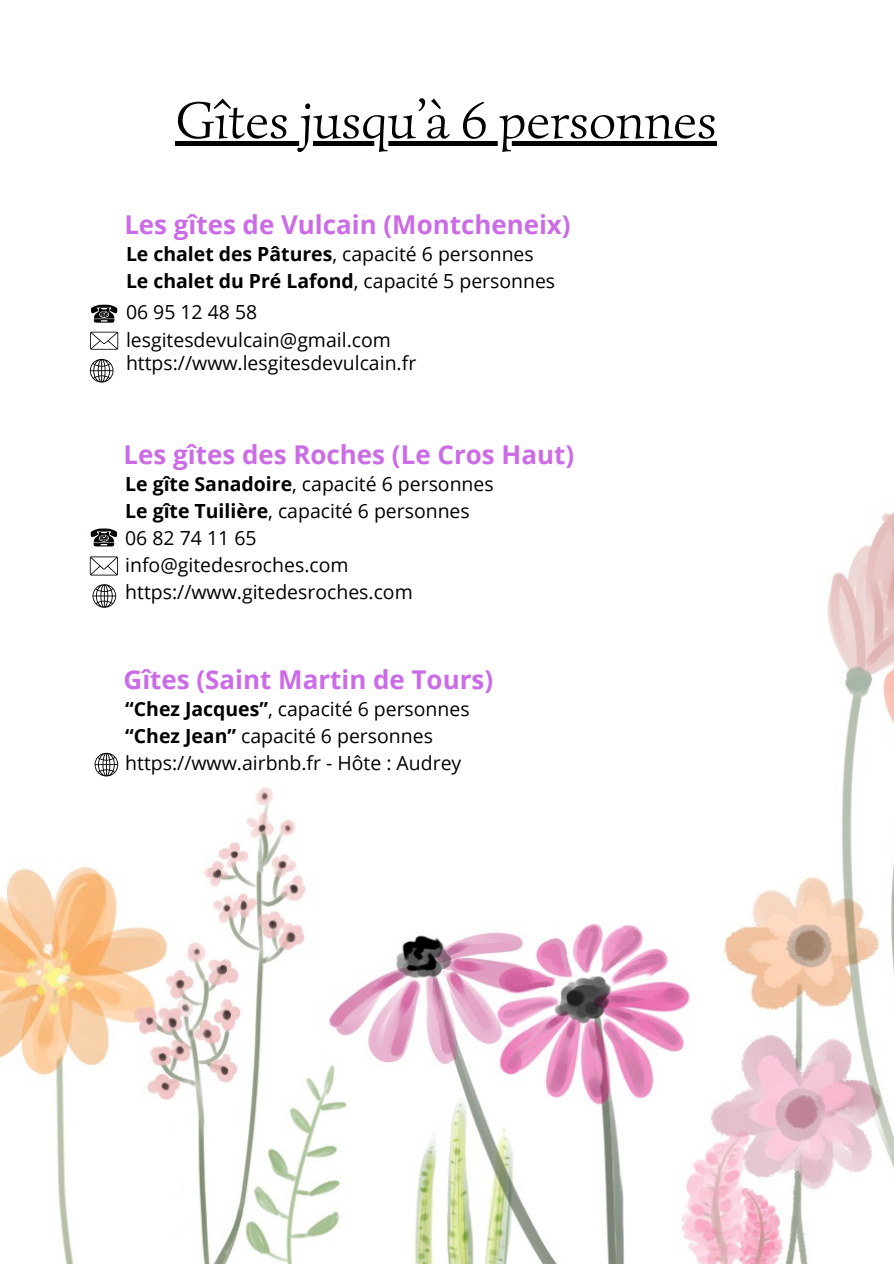
<style>
.page{position:relative;width:894px;height:1264px;background:#fff}
.page>*{position:absolute;margin:0;border:0;box-sizing:border-box;transform-origin:0 0}
.t1{font:52.5px "Simonetta";color:#000}
.t2{font:700 25.95px "Open Sans";color:#cb6ce6}
.t3{font:19.5px/27px "Open Sans";color:#000}
.t4{font:19.35px "Open Sans";color:#000}
.t5{font:700 19.35px "Open Sans";color:#000}
.s1{font-weight:700}
.s2{font-weight:400}
</style>
<div class="page">
<img style="left:0;top:141px;width:893px;height:1122px">
<svg style="left:90px;top:305px;width:28px;height:18px"></svg>
<svg style="left:90px;top:332px;width:28px;height:18px"></svg>
<svg style="left:90px;top:359px;width:23px;height:23px"></svg>
<div style="left:175px;top:141px;width:541px;height:5px;background:#000"></div>
<svg style="left:90px;top:528px;width:28px;height:18px"></svg>
<svg style="left:90px;top:556px;width:28px;height:19px"></svg>
<svg style="left:92px;top:584px;width:24px;height:24px"></svg>
<svg style="left:95px;top:752px;width:23px;height:24px"></svg>
<p class="t1" style="left:175px;top:88px;width:542px">Gîtes jusqu’à 6 personnes</p>
<h1 class="t2" style="left:124px;top:206px;width:447px">Les gîtes de Vulcain (Montcheneix)</h1>
<p class="t4" style="left:126px;top:240px;width:409px"><span class="s1">Le chalet des Pâtures</span>, capacité 6 personnes</p>
<p class="t5" style="left:126px;top:267px;width:430px">Le chalet du Pré Lafond<span class="s2">, capacité 5 personnes</span></p>
<p class="t4" style="left:126px;top:298px;width:133px">06 95 12 48 58</p>
<p class="t4" style="left:126px;top:326px;width:266px">lesgitesdevulcain@gmail.com</p>
<p class="t4" style="left:126px;top:349px;width:292px">https://www.lesgitesdevulcain.fr</p>
<p class="t2" style="left:123px;top:436px;width:452px">Les gîtes des Roches (Le Cros Haut)</p>
<p class="t3" style="left:125px;top:469px;width:370px"><span class="s1">Le gîte Sanadoire</span>, capacité 6 personnes<br><span class="s1">Le gîte Tuilière</span>, capacité 6 personnes<br>06 82 74 11 65<br>info@gitedesroches.com https://www.gitedesroches.com</p>
<p class="t2" style="left:123px;top:661px;width:371px">Gîtes (Saint Martin de Tours)</p>
<p class="t3" style="left:125px;top:695px;width:346px"><span class="s1">“Chez Jacques”</span>, capacité 6 personnes</p>
<h2 class="t3" style="left:125px;top:722px;width:309px"><span class="s1">“Chez Jean”</span> capacité 6 personnes</h2>
<p class="t3" style="left:125px;top:749px;width:337px">https://www.airbnb.fr - Hôte : Audrey</p>
</div>
